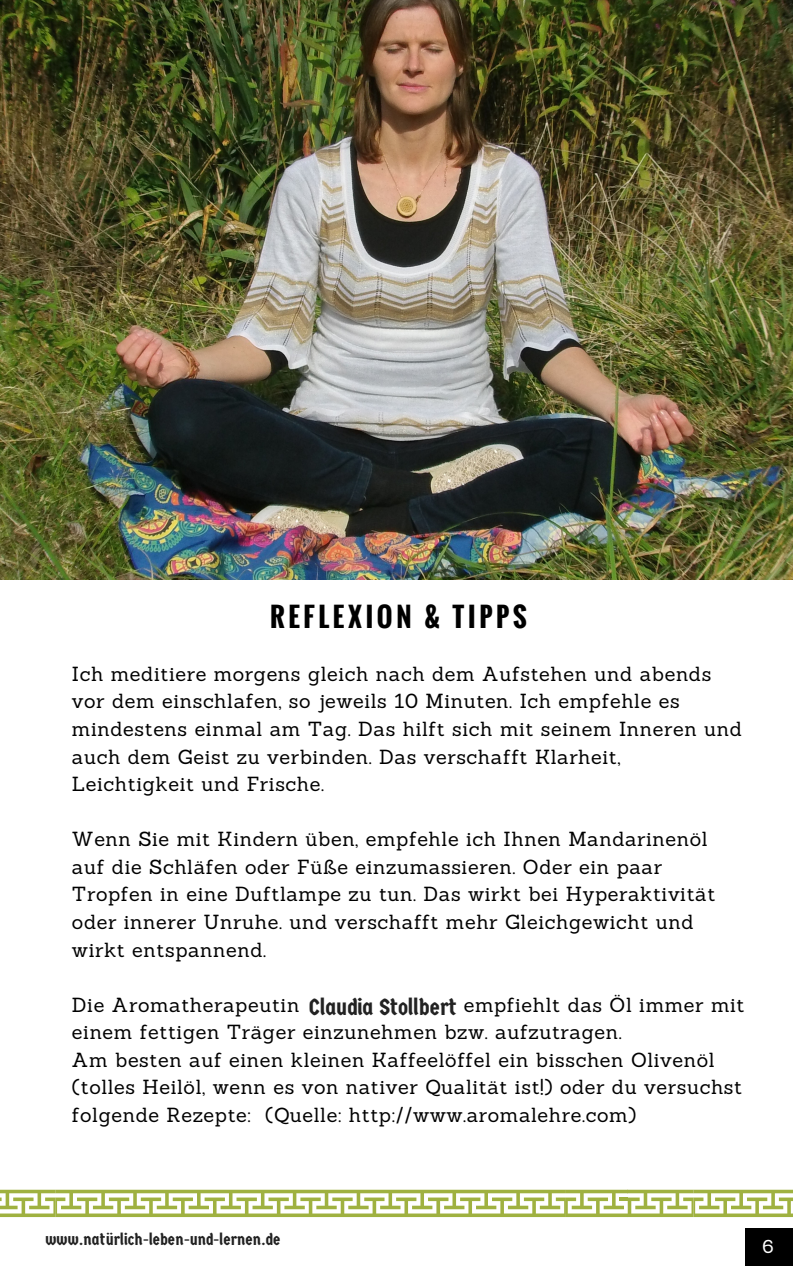
<style>
.page{position:relative;width:793px;height:1266px;background:#fff}
.page>*{position:absolute;margin:0;border:0;box-sizing:border-box;transform-origin:0 0}
.t1{font:700 26.55px "Oswald";letter-spacing:.14em;color:#000}
.t2{font:23.17px "Germania One";color:#222}
.t3{font:19.88px/27.5px "Sanchez";letter-spacing:.03em;color:#000}
.t4{font:18.23px "Sanchez";color:#fff}
.t5{font:16.58px "Germania One";color:#222}
</style>
<div class="page">
<div style="left:746px;top:1228px;width:47px;height:37px;background:#000"></div>
<svg style="left:0;top:1189px;width:793px;height:27px"></svg>
<img style="left:1px;top:0;width:792px;height:579px">
<h1 class="t1" style="left:270px;top:596px;width:258px">REFLEXION &amp; TIPPS</h1>
<p class="t3" style="left:72px;top:659px;width:671px">Ich meditiere morgens gleich nach dem Aufstehen und abends vor dem einschlafen, so jeweils 10 Minuten. Ich empfehle es mindestens einmal am Tag. Das hilft sich mit seinem Inneren und auch dem Geist zu verbinden. Das verschafft Klarheit, Leichtigkeit und Frische.</p>
<p class="t3" style="left:72px;top:825px;width:645px">Wenn Sie mit Kindern üben, empfehle ich Ihnen Mandarinenöl auf die Schläfen oder Füße einzumassieren. Oder ein paar Tropfen in eine Duftlampe zu tun. Das wirkt bei Hyperaktivität oder innerer Unruhe. und verschafft mehr Gleichgewicht und wirkt entspannend.</p>
<p class="t3" style="left:72px;top:990px;width:229px">Die Aromatherapeutin</p>
<p class="t3" style="left:72px;top:990px;width:674px;text-indent:392px">empfiehlt das Öl immer mit einem fettigen Träger einzunehmen bzw. aufzutragen.<br>Am besten auf einen kleinen Kaffeelöffel ein bisschen Olivenöl (tolles Heilöl, wenn es von nativer Qualität ist!) oder du versuchst folgende Rezepte: (Quelle: http://www.aromalehre.com)</p>
<p class="t2" style="left:309px;top:993px;width:149px">Claudia Stollbert</p>
<p class="t5" style="left:46px;top:1229px;width:236px">www.natürlich-leben-und-lernen.de</p>
<p class="t4" style="left:762px;top:1234px;width:13px">6</p>
</div>
